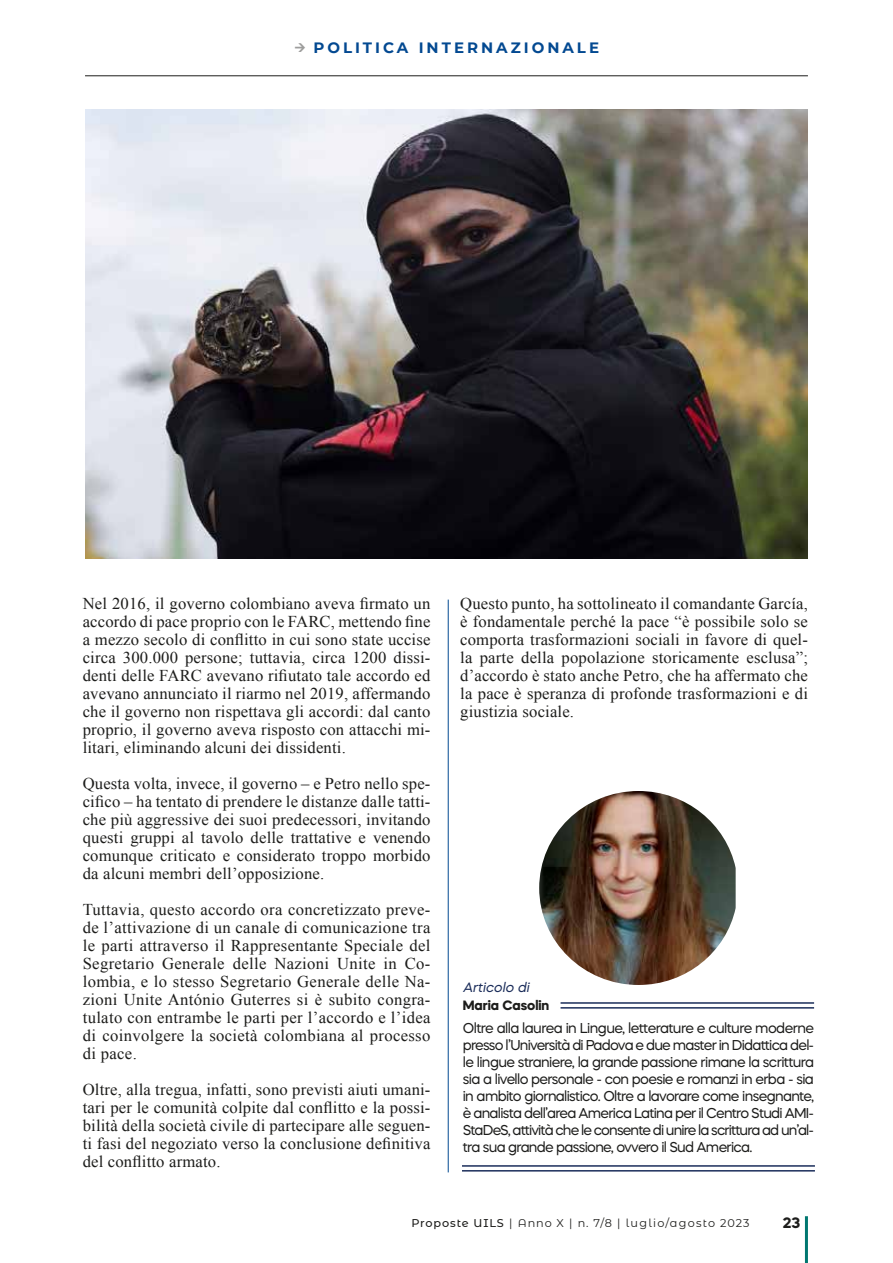
<style>
.page{position:relative;width:893px;height:1263px;background:#fff}
.page>*{position:absolute;margin:0;border:0;box-sizing:border-box;transform-origin:0 0}
.t1{font:16.5px/18px "Times New Roman";letter-spacing:.01em;color:#1d1d1b;text-align:justify}
.t2{font:700 15px "Montserrat";letter-spacing:.2em;color:#034991}
.t3{font:700 15px "Mazzard H";color:#1d1d1b}
.t4{font:14.25px/17px "Mazzard H";letter-spacing:-.05em;color:#1d1d1b;text-align:justify}
.t5{font:700 13.5px "Mazzard H";color:#1d1d1b}
.t6{font:italic 13.5px "Mazzard H";color:#1b2d5a}
.t7{font:11.25px "Montserrat Alternates";letter-spacing:.11em;color:#1d1d1b}
.s1{font-weight:500}
</style>
<div class="page">
<hr style="left:805px;top:1216px;width:3px;height:47px;background:#007770">
<hr style="left:85px;top:76px;width:723px;height:1px;background:#1d1d1b">
<img style="left:85px;top:109px;width:723px;height:449px">
<hr style="left:448px;top:600px;width:1px;height:572px;background:#034991">
<hr style="left:561px;top:1002px;width:253px;height:2px;background:#1b2d5a">
<hr style="left:561px;top:1007px;width:253px;height:1px;background:#1b2d5a">
<img style="left:539px;top:791px;width:197px;height:194px">
<hr style="left:462px;top:1165px;width:353px;height:2px;background:#1b2d5a">
<hr style="left:462px;top:1170px;width:353px;height:1px;background:#1b2d5a">
<p class="t2" style="left:313px;top:37px;width:287px">POLITICA INTERNAZIONALE</p>
<p class="t1" style="left:83px;top:594px;width:349px">Nel 2016, il governo colombiano aveva firmato un accordo di pace proprio con le FARC, mettendo fine a mezzo secolo di conflitto in cui sono state uccise circa 300.000 persone; tuttavia, circa 1200 dissi&shy;denti delle FARC avevano rifiutato tale accordo ed avevano annunciato il riarmo nel 2019, affermando che il governo non rispettava gli accordi: dal canto proprio, il governo aveva risposto con attacchi mi&shy;litari, eliminando alcuni dei dissidenti.</p>
<p class="t1" style="left:83px;top:774px;width:349px">Questa volta, invece, il governo – e Petro nello spe&shy;cifico – ha tentato di prendere le distanze dalle tatti&shy;che più aggressive dei suoi predecessori, invitando questi gruppi al tavolo delle trattative e venendo comunque criticato e considerato troppo morbido da alcuni membri dell’opposizione.</p>
<p class="t1" style="left:83px;top:900px;width:349px">Tuttavia, questo accordo ora concretizzato preve&shy;de l’attivazione di un canale di comunicazione tra le parti attraverso il Rappresentante Speciale del Segretario Generale delle Nazioni Unite in Co&shy;lombia, e lo stesso Segretario Generale delle Na&shy;zioni Unite António Guterres si è subito congra&shy;tulato con entrambe le parti per l’accordo e l’idea di coinvolgere la società colombiana al processo di pace.</p>
<p class="t1" style="left:83px;top:1080px;width:349px">Oltre, alla tregua, infatti, sono previsti aiuti umani&shy;tari per le comunità colpite dal conflitto e la possi&shy;bilità della società civile di partecipare alle seguen&shy;ti fasi del negoziato verso la conclusione definitiva del conflitto armato.</p>
<p class="t1" style="left:460px;top:594px;width:349px">Questo punto, ha sottolineato il comandante García, è fondamentale perché la pace “è possibile solo se comporta trasformazioni sociali in favore di quel&shy;la parte della popolazione storicamente esclusa”; d’accordo è stato anche Petro, che ha affermato che la pace è speranza di profonde trasformazioni e di giustizia sociale.</p>
<p class="t6" style="left:463px;top:979px;width:71px">Articolo di</p>
<p class="t5" style="left:463px;top:996px;width:88px">Maria Casolin</p>
<p class="t4" style="left:463px;top:1019px;width:353px">Oltre alla laurea in Lingue, letterature e culture moderne presso l’Università di Padova e due master in Didattica del&shy;le lingue straniere, la grande passione rimane la scrittura sia a livello personale - con poesie e romanzi in erba - sia in ambito giornalistico. Oltre a lavorare come insegnante, è analista dell’area America Latina per il Centro Studi AMI-StaDeS, attività che le consente di unire la scrittura ad un’al&shy;tra sua grande passione, ovvero il Sud America.</p>
<p class="t7" style="left:411px;top:1215px;width:340px"><span class="s1">Proposte UILS</span> | Anno X | n. 7/8 | luglio/agosto 2023</p>
<p class="t3" style="left:783px;top:1212px;width:19px">23</p>
</div>
